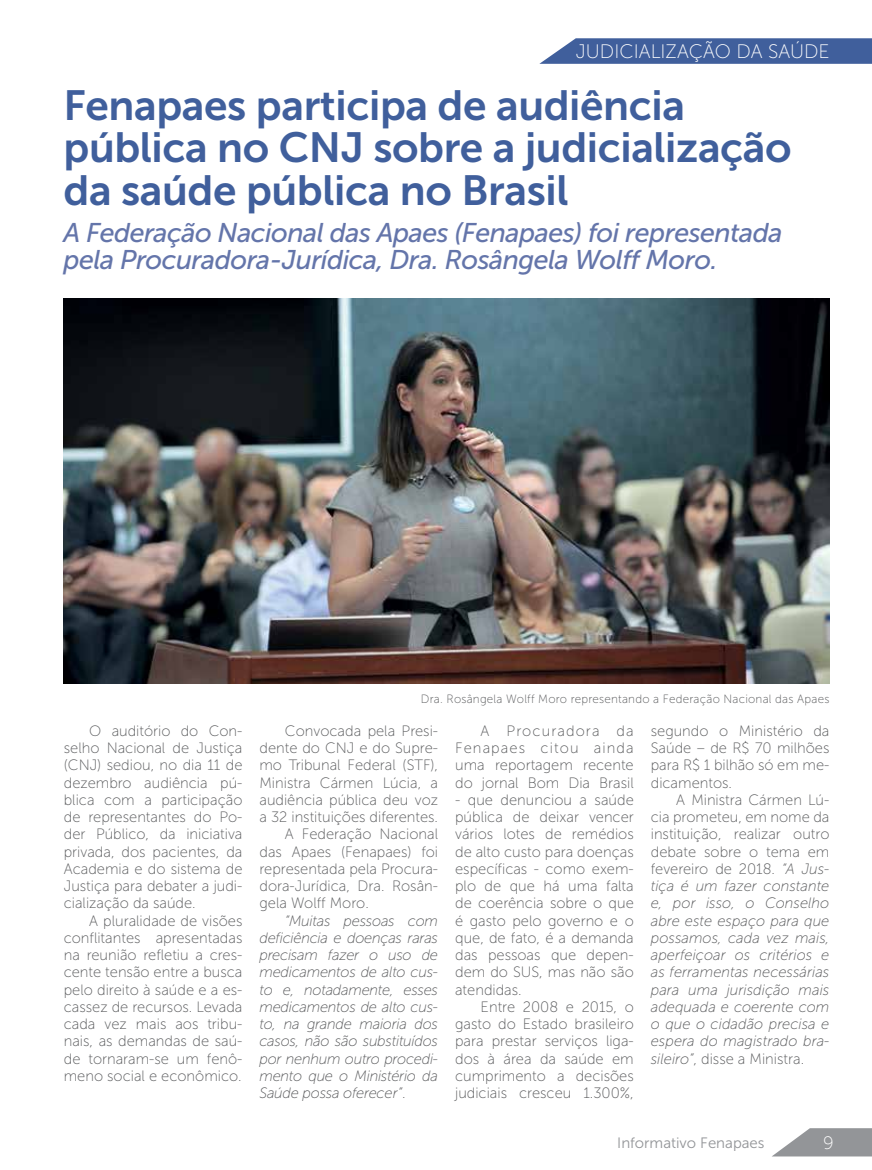
<style>
.page{position:relative;width:872px;height:1170px;background:#fff}
.page>*{position:absolute;margin:0;border:0;box-sizing:border-box;transform-origin:0 0}
.t1{font:42px/42px "Museo Sans 700";letter-spacing:-.01em;color:#405f9c}
.t2{font:italic 27px/27px "Museo Sans 500";letter-spacing:-.02em;color:#6475aa}
.t3{font:19.5px "Museo Sans 100";color:#fff}
.t4{font:18px "Museo Sans 100";color:#fff}
.t5{font:15px/17.2px "Museo Sans 100";color:#58595b;text-align:justify}
.t6{font:italic 15px/17.2px "Museo Sans 100";letter-spacing:-.005em;color:#58595b;text-align:justify}
.t7{font:15px "Museo Sans 300";color:#939598}
.t8{font:12px "Museo Sans 100";letter-spacing:.02em;color:#58595b}
.s1{font-style:normal}
</style>
<div class="page">
<img style="left:64px;top:299px;width:765px;height:384px">
<svg style="left:539px;top:38px;width:333px;height:26px;background:#4d6aa3"></svg>
<svg style="left:772px;top:1128px;width:100px;height:28px"></svg>
<h3 class="t3" style="left:576px;top:41px;width:255px">JUDICIALIZAÇÃO DA SAÚDE</h3>
<h1 class="t1" style="left:64px;top:85px;width:729px">Fenapaes participa de audiência pública no CNJ sobre a judicialização da saúde pública no Brasil</h1>
<h2 class="t2" style="left:64px;top:219px;width:720px">A Federação Nacional das Apaes (Fenapaes) foi representada pela Procuradora-Jurídica, Dra. Rosângela Wolff Moro.</h2>
<p class="t5" style="left:64px;top:722px;width:180px;text-indent:26px">O auditório do Con&shy;selho Nacional de Justiça (CNJ) sediou, no dia 11 de dezembro audiência pú&shy;blica com a participação de representantes do Po&shy;der Público, da iniciativa privada, dos pacientes, da Academia e do sistema de Justiça para debater a judi&shy;cialização da saúde.</p>
<p class="t5" style="left:64px;top:911px;width:180px;text-indent:26px">A pluralidade de visões conflitantes apresentadas na reunião refletiu a cres&shy;cente tensão entre a busca pelo direito à saúde e a es&shy;cassez de recursos. Levada cada vez mais aos tribu&shy;nais, as demandas de saú&shy;de tornaram-se um fenô&shy;meno social e econômico.</p>
<p class="t8" style="left:421px;top:692px;width:410px">Dra. Rosângela Wolff Moro representando a Federação Nacional das Apaes</p>
<p class="t5" style="left:285px;top:722px;width:155px">Convocada pela Presi-</p>
<p class="t5" style="left:259px;top:739px;width:180px">dente do CNJ e do Supre-</p>
<p class="t5" style="left:259px;top:756px;width:180px">mo Tribunal Federal (STF),</p>
<p class="t5" style="left:259px;top:773px;width:180px">Ministra Cármen Lúcia, a</p>
<p class="t5" style="left:259px;top:791px;width:180px">audiência pública deu voz</p>
<p class="t5" style="left:259px;top:808px;width:180px">a 32 instituições diferentes.</p>
<p class="t5" style="left:285px;top:825px;width:155px">A Federação Nacional</p>
<p class="t5" style="left:259px;top:842px;width:180px">das Apaes (Fenapaes) foi</p>
<p class="t5" style="left:259px;top:860px;width:180px">representada pela Procura-</p>
<p class="t5" style="left:259px;top:877px;width:180px">dora-Jurídica, Dra. Rosân-</p>
<p class="t5" style="left:259px;top:894px;width:111px">gela Wolff Moro.</p>
<p class="t6" style="left:259px;top:911px;width:180px;text-indent:26px">“Muitas pessoas com deficiência e doenças raras precisam fazer o uso de medicamentos de alto cus&shy;to e, notadamente, esses medicamentos de alto cus&shy;to, na grande maioria dos casos, não são substituídos por nenhum outro procedi&shy;mento que o Ministério da Saúde possa oferecer”<span class="s1">.</span></p>
<p class="t5" style="left:455px;top:722px;width:180px;text-indent:26px">A Procuradora da Fenapaes citou ainda uma reportagem recente do jornal Bom Dia Brasil</p>
<p class="t5" style="left:455px;top:791px;width:180px">- que denunciou a saúde pública de deixar vencer vários lotes de remédios de alto custo para doenças específicas - como exem&shy;plo de que há uma falta de coerência sobre o que é gasto pelo governo e o que, de fato, é a demanda das pessoas que depen&shy;dem do SUS, mas não são atendidas.</p>
<p class="t5" style="left:455px;top:998px;width:180px;text-indent:26px">Entre 2008 e 2015, o gasto do Estado brasileiro para prestar serviços liga&shy;dos à área da saúde em cumprimento a decisões judiciais cresceu 1.300%,</p>
<p class="t5" style="left:651px;top:722px;width:180px">segundo o Ministério da Saúde – de R$ 70 milhões para R$ 1 bilhão só em me&shy;dicamentos.</p>
<p class="t6" style="left:651px;top:791px;width:180px;text-indent:26px"><span class="s1">A Ministra Cármen Lú&shy;cia prometeu, em nome da instituição, realizar outro debate sobre o tema em fevereiro de 2018.</span> “A Jus&shy;tiça é um fazer constante e, por isso, o Conselho abre este espaço para que possamos, cada vez mais, aperfeiçoar os critérios e as ferramentas necessárias para uma jurisdição mais adequada e coerente com o que o cidadão precisa e espera do magistrado bra&shy;sileiro”<span class="s1">, disse a Ministra.</span></p>
<p class="t7" style="left:617px;top:1134px;width:149px">Informativo Fenapaes</p>
<p class="t4" style="left:823px;top:1133px;width:12px">9</p>
</div>
